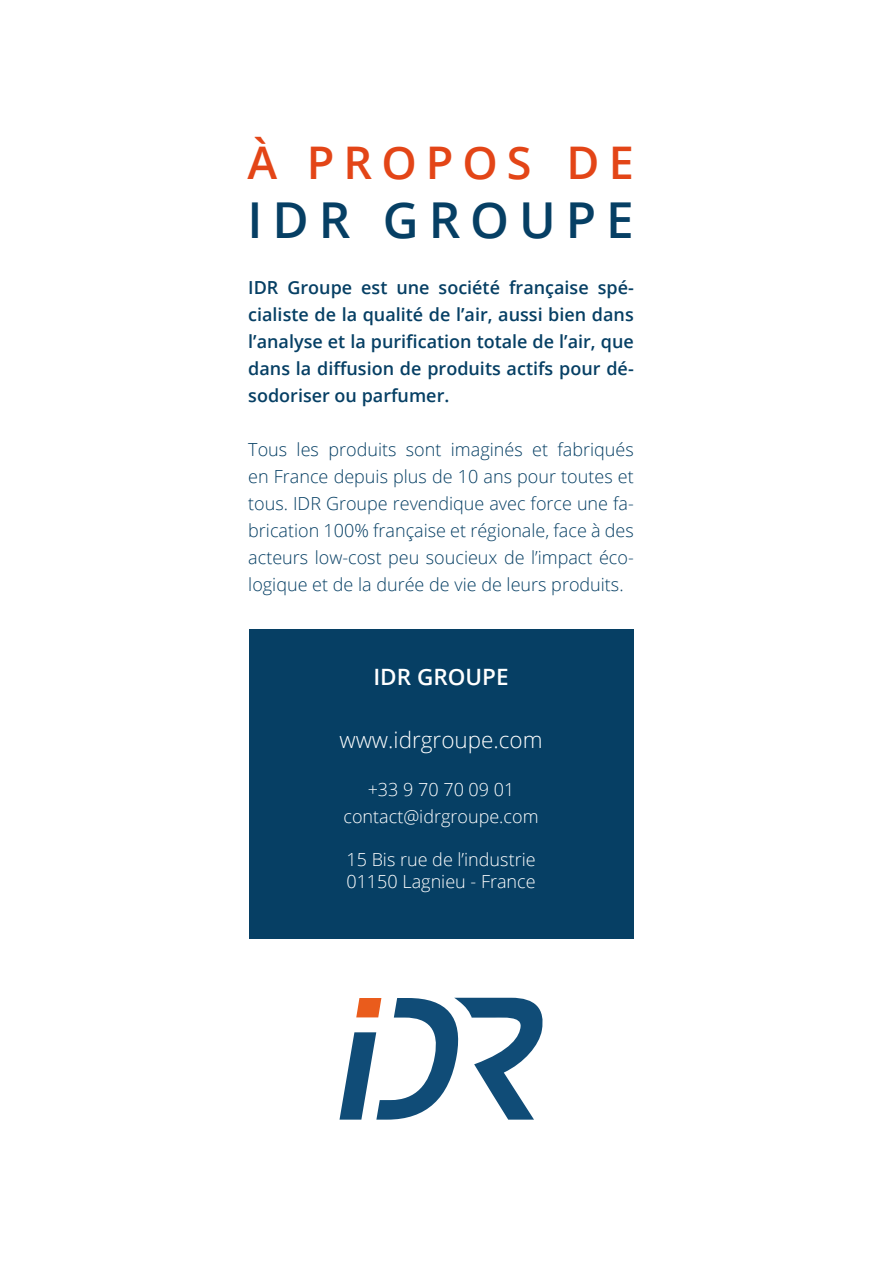
<style>
.page{position:relative;width:893px;height:1263px;background:#fff}
.page>*{position:absolute;margin:0;border:0;box-sizing:border-box;transform-origin:0 0}
.TITRE_2{font:600 49.5px "Open Sans";letter-spacing:.2em;color:#063f64}
.TITRE_2-2{font:600 45px "Open Sans";letter-spacing:.2em;color:#e34517}
.Standard_White_Retro{font:300 22.5px "Open Sans";color:#fff}
.Standard_White_Retro-2{font:600 22.5px "Open Sans";color:#fff}
.t1{font:300 18px/27px "Open Sans";color:#063f64;text-align:justify}
.t2{font:600 18px/27px "Open Sans";color:#063f64;text-align:justify}
.Standard_White_Retro-3{font:300 18px "Open Sans";color:#fff}
</style>
<div class="page">
<div style="left:249px;top:629px;width:384px;height:309px;background:#063f64"></div>
<svg style="left:339px;top:998px;width:204px;height:122px"></svg>
<p class="TITRE_2-2" style="left:248px;top:132px;width:388px">À PROPOS DE</p>
<p class="TITRE_2" style="left:248px;top:186px;width:388px">IDR GROUPE</p>
<p class="t2" style="left:248px;top:274px;width:387px">IDR Groupe est une société française spé&shy;cialiste de la qualité de l’air, aussi bien dans l’analyse et la purification totale de l’air, que dans la diffusion de produits actifs pour dé&shy;sodoriser ou parfumer.</p>
<p class="t1" style="left:248px;top:436px;width:387px">Tous les produits sont imaginés et fabriqués en France depuis plus de 10 ans pour toutes et tous. IDR Groupe revendique avec force une fa&shy;brication 100% française et régionale, face à des acteurs low-cost peu soucieux de l’impact éco&shy;logique et de la durée de vie de leurs produits.</p>
<p class="Standard_White_Retro-2" style="left:373px;top:661px;width:137px">IDR GROUPE</p>
<p class="Standard_White_Retro" style="left:339px;top:724px;width:205px">www.idrgroupe.com</p>
<p class="Standard_White_Retro-3" style="left:368px;top:777px;width:148px">+33 9 70 70 09 01</p>
<p class="Standard_White_Retro-3" style="left:343px;top:804px;width:197px">contact@idrgroupe.com</p>
<p class="Standard_White_Retro-3" style="left:346px;top:847px;width:191px">15 Bis rue de l’industrie</p>
<p class="Standard_White_Retro-3" style="left:346px;top:869px;width:191px">01150 Lagnieu - France</p>
</div>
